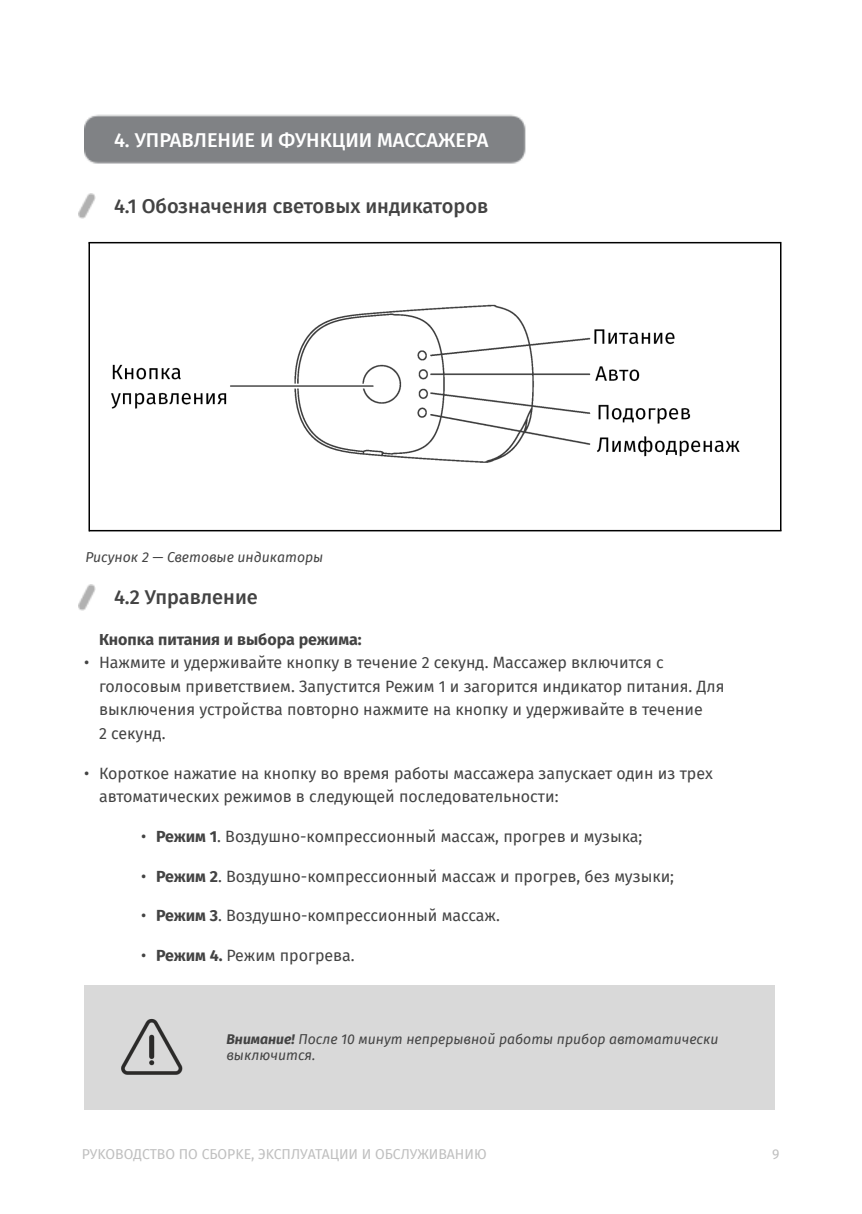
<style>
.page{position:relative;width:862px;height:1214px;background:#fff}
.page>*{position:absolute;margin:0;border:0;box-sizing:border-box;transform-origin:0 0}
.t1{font:500 20px "Fira Sans";color:#434343}
.t2{font:500 20px "Fira Sans";color:#fff}
.t3{font:16px/23.6px "Fira Sans";color:#434343}
.t4{font:700 16px "Fira Sans";color:#434343}
.t5{font:italic 14px/15.4px "Fira Sans";color:#434343}
.t6{font:14px "Fira Sans";color:#bfbfbf}
.s1{font-weight:700}
</style>
<div class="page">
<img style="left:84px;top:114px;width:442px;height:50px">
<div style="left:84px;top:985px;width:142px;height:125px;background:#d9d9d9"></div>
<div style="left:226px;top:985px;width:550px;height:125px;background:#d9d9d9"></div>
<img style="left:111px;top:304px;width:629px;height:159px">
<hr style="left:88px;top:242px;width:693px;height:1px;background:#000">
<hr style="left:780px;top:242px;width:2px;height:289px;background:#000">
<hr style="left:89px;top:530px;width:693px;height:1px;background:#000">
<hr style="left:88px;top:243px;width:2px;height:288px;background:#000">
<img style="left:121px;top:1018px;width:62px;height:57px">
<img style="left:78px;top:193px;width:18px;height:26px">
<img style="left:78px;top:585px;width:18px;height:25px">
<p class="t2" style="left:114px;top:128px;width:376px">4. УПРАВЛЕНИЕ И ФУНКЦИИ МАССАЖЕРА</p>
<p class="t1" style="left:114px;top:194px;width:376px">4.1 Обозначения световых индикаторов</p>
<p class="t5" style="left:86px;top:550px;width:239px">Рисунок 2 — Световые индикаторы</p>
<p class="t1" style="left:114px;top:586px;width:145px">4.2 Управление</p>
<p class="t4" style="left:99px;top:630px;width:264px">Кнопка питания и выбора режима:</p>
<p class="t3" style="left:99px;top:651px;width:627px;text-indent:-15px">• Нажмите и удерживайте кнопку в течение 2 секунд. Массажер включится с голосовым приветствием. Запустится Режим 1 и загорится индикатор питания. Для выключения устройства повторно нажмите на кнопку и удерживайте в течение<br>2 секунд.</p>
<p class="t3" style="left:99px;top:762px;width:615px;text-indent:-15px">• Короткое нажатие на кнопку во время работы массажера запускает один из трех автоматических режимов в следующей последовательности:</p>
<p class="t3" style="left:141px;top:825px;width:503px">• <span class="s1">Режим 1</span>. Воздушно-компрессионный массаж, прогрев и музыка;</p>
<p class="t3" style="left:141px;top:864px;width:535px">• <span class="s1">Режим 2</span>. Воздушно-компрессионный массаж и прогрев, без музыки;</p>
<p class="t3" style="left:141px;top:904px;width:361px">• <span class="s1">Режим 3</span>. Воздушно-компрессионный массаж.</p>
<p class="t3" style="left:141px;top:944px;width:215px">• <span class="s1">Режим 4.</span> Режим прогрева.</p>
<p class="t5" style="left:226px;top:1032px;width:494px"><span class="s1">Внимание!</span> После 10 минут непрерывной работы прибор автоматически выключится.</p>
<p class="t6" style="left:82px;top:1145px;width:406px">PУKOBOДCTBO ПO CБOPKE, ЭKCПЛУATAЦИИ И OБCЛУЖИBAHИЮ</p>
<p class="t6" style="left:772px;top:1145px;width:9px">9</p>
</div>
